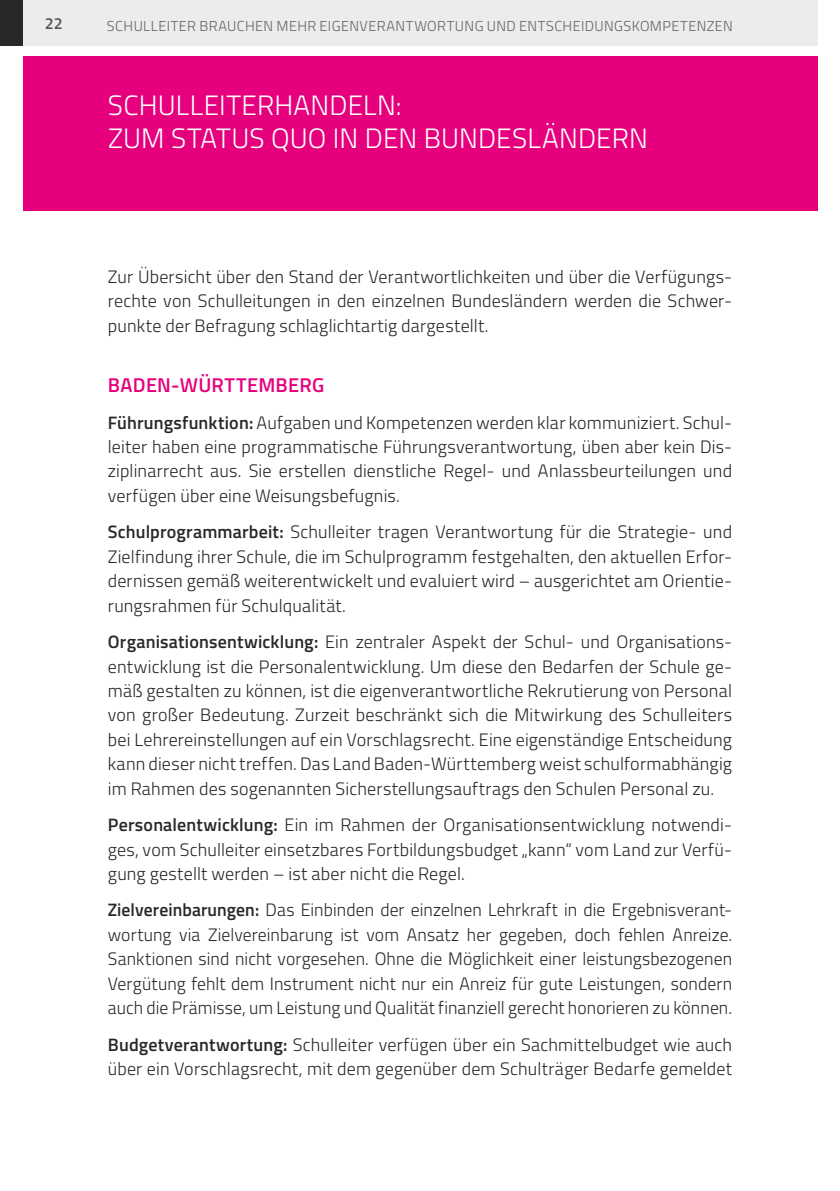
<style>
.page{position:relative;width:840px;height:1191px;background:#fff}
.page>*{position:absolute;margin:0;border:0;box-sizing:border-box;transform-origin:0 0}
.t1{font:300 28px "Titillium";color:#fff}
.t2{font:600 20px "Titillium";letter-spacing:.015em;color:#e6007d}
.t3{font:300 18px/24.4px "Titillium";letter-spacing:.01em;color:#282827;text-align:justify}
.t4{font:600 16px "Titillium";color:#565656}
.t5{font:300 14.4px "Titillium";letter-spacing:.03em;color:#636362}
.s1{font-weight:600}
</style>
<div class="page">
<div style="left:23px;top:57px;width:793px;height:154px;background:#e6007d"></div>
<div style="left:108px;top:0;width:708px;height:45px;background:#ececed"></div>
<div style="left:0;top:0;width:108px;height:45px;background:#ececed"></div>
<div style="left:0;top:0;width:23px;height:45px;background:#282827"></div>
<p class="t4" style="left:45px;top:11px;width:19px">22</p>
<p class="t5" style="left:107px;top:15px;width:627px">Schulleiter brauchen mehr Eigenverantwortung und Entscheidungskompetenzen</p>
<h1 class="t1" style="left:108px;top:85px;width:32px">Schull</h1>
<h1 class="t1" style="left:204px;top:85px;width:71px">eiterha</h1>
<h1 class="t1" style="left:310px;top:85px;width:93px">ndeln:</h1>
<h1 class="t1" style="left:108px;top:118px;width:96px">Zum Status</h1>
<h1 class="t1" style="left:271px;top:118px;width:378px">quo in den Bundesländern</h1>
<p class="t3" style="left:108px;top:263px;width:625px">Zur Ü bersicht über den Stand der Verantwortlichkeiten und über die Verfügungs&shy;rechte von Schulleitungen in den einzelnen Bundesländern werden die Schwer&shy;punkte der Befragung schlaglichtartig dargestellt.</p>
<p class="t2" style="left:108px;top:370px;width:215px">Baden-Württemberg</p>
<p class="t3" style="left:108px;top:409px;width:625px"><span class="s1">Führungsfunktion:</span> Aufgaben und Kompetenzen werden klar kommuniziert. Schul&shy;leiter haben eine programmatische Führungsverantwortung, üben aber kein Dis&shy;ziplinarrecht aus. Sie erstellen dienstliche Regel- und Anlassbeurteilungen und verfügen über eine Weisungsbefugnis.</p>
<p class="t3" style="left:108px;top:519px;width:625px"><span class="s1">Schulprogrammarbeit:</span> Schulleiter tragen Verantwortung für die Strategie- und Zielfindung ihrer Schule, die im Schulprogramm festgehalten, den aktuellen Erfor&shy;dernissen gemäß weiterentwickelt und evaluiert wird – ausgerichtet am Orientie&shy;rungsrahmen für Schulqualität.</p>
<p class="t3" style="left:108px;top:628px;width:625px"><span class="s1">Organisationsentwicklung:</span> Ein zentraler Aspekt der Schul- und Organisations&shy;entwicklung ist die Personalentwicklung. Um diese den Bedarfen der Schule ge&shy;mäß gestalten zu können, ist die eigenverantwortliche Rekrutierung von Personal von großer Bedeutung. Zurzeit beschränkt sich die M itwirkung des Schulleiters bei Lehrereinstellungen auf ein Vorschlagsrecht. Eine eigenständige Entscheidung kann dieser nicht treffen. Das Land Baden-Württemberg weist schulformabhängig im Rahmen des sogenannten Sicherstellungsauftrags den Schulen Personal zu.</p>
<p class="t3" style="left:108px;top:811px;width:625px"><span class="s1">Personalentwicklung:</span> Ein im Rahmen der Organisationsentwicklung notwendi&shy;ges, vom Schulleiter einsetzbares Fortbildungsbudget „kann“ vom Land zur Verfü&shy;gung gestellt werden – ist aber nicht die Regel.</p>
<p class="t3" style="left:108px;top:897px;width:625px"><span class="s1">Zielvereinbarungen:</span> Das Einbinden der einzelnen Lehrkraft in die Ergebnisverant&shy;wortung via Zielvereinbarung ist vom Ansatz her gegeben, doch fehlen Anreize.<br>Sanktionen sind nicht vorgesehen. Ohne die Möglichkeit einer leistungsbezogenen Vergütung fehlt dem Instrument nicht nur ein Anreiz für gute Leistungen, sondern auch die Prämisse, um Leistung und Qualität finanziell gerecht honorieren zu können.</p>
<p class="t3" style="left:108px;top:1031px;width:625px"><span class="s1">Budgetverantwortung:</span> Schulleiter verfügen über ein Sachmittelbudget wie auch über ein Vorschlagsrecht, mit dem gegenüber dem Schulträger Bedarfe gemeldet</p>
</div>
